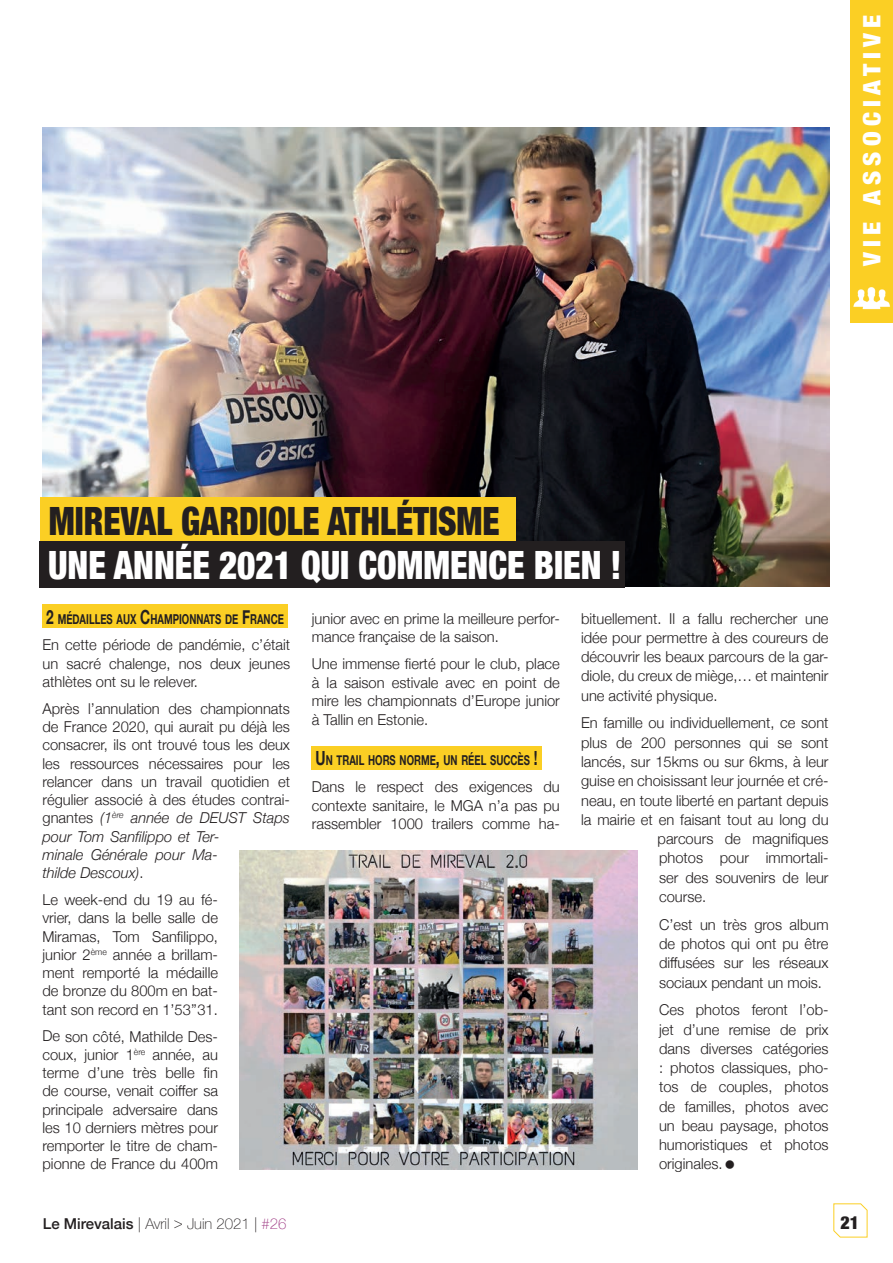
<style>
.page{position:relative;width:893px;height:1263px;background:#fff}
.page>*{position:absolute;margin:0;border:0;box-sizing:border-box;transform-origin:0 0}
.t1{font:900 condensed 39px "Helvetica Neue";color:#fff;scale:.9 1}
.t2{font:900 condensed 39px "Helvetica Neue";color:#231f20;scale:.88 1}
.t3{font:900 condensed 24px "Helvetica Neue";letter-spacing:.2em;color:#fff;scale:1.1 1}
.t4{font:900 condensed 18px "Helvetica Neue";color:#231f20}
.t5{font:300 15px/18.3px "Helvetica Neue";color:#231f20;text-align:justify}
.t6{font:100 15px "Helvetica Neue";color:#231f20}
.t7{font:700 13.65px "Helvetica Neue";color:#231f20;scale:.7 1}
.s1{font-size:19.5px}
.s2{font-style:italic}
.s3{font-weight:500}
.s4{color:#9a307e}
</style>
<div class="page">
<svg style="left:833px;top:1203px;width:35px;height:35px"></svg>
<div style="left:850px;top:0;width:43px;height:323px;background:#fbcf24"></div>
<img style="left:853px;top:287px;width:37px;height:23px">
<div style="left:43px;top:605px;width:245px;height:23px;background:#fbcf24"></div>
<div style="left:312px;top:746px;width:230px;height:23px;background:#fbcf24"></div>
<img style="left:43px;top:128px;width:786px;height:459px">
<div style="left:40px;top:497px;width:476px;height:47px;background:#fbcf24"></div>
<div style="left:39px;top:541px;width:585px;height:46px;background:#231f20"></div>
<img style="left:239px;top:851px;width:399px;height:318px">
<h2 class="t3" style="left:852px;top:266px;width:230px;rotate:-90deg">VIE ASSOCIATIVE</h2>
<h1 class="t2" style="left:49px;top:489px;width:514px">MIREVAL GARDIOLE ATHLÉTISME</h1>
<h1 class="t1" style="left:48px;top:533px;width:639px">UNE ANNÉE 2021 QUI COMMENCE BIEN !</h1>
<p class="t7" style="left:46px;top:608px;width:341px"><span class="s1">2</span> MÉDAILLES AUX <span class="s1">C</span>HAMPIONNATS DE <span class="s1">F</span>RANCE</p>
<p class="t5" style="left:43px;top:635px;width:249px">En cette période de pandémie, c’était un sacré chalenge, nos deux jeunes athlètes ont su le relever.</p>
<p class="t5" style="left:43px;top:698px;width:249px;text-align:left">Après l’annulation des championnats de France 2020, qui aurait pu déjà les consacrer, ils ont trouvé tous les deux les ressources nécessaires pour les relancer dans un travail quotidien et régulier associé à des études contrai&shy;gnantes <span class="s2">(1</span><sup>ère</sup> <span class="s2">année de DEUST Staps pour Tom Sanfilippo et Ter-<br>minale Générale pour Ma-<br>thilde Descoux)</span>.</p>
<p class="t5" style="left:43px;top:889px;width:177px">Le week-end du 19 au fé&shy;vrier, dans la belle salle de Miramas, Tom Sanfilippo, junior 2<sup>ème</sup> année a brillam&shy;ment remporté la médaille de bronze du 800m en bat&shy;tant son record en 1’53’’31.</p>
<p class="t5" style="left:43px;top:1026px;width:177px">De son côté, Mathilde Des&shy;coux, junior 1<sup>ère</sup> année, au terme d’une très belle fin de course, venait coiffer sa principale adversaire dans les 10 derniers mètres pour remporter le titre de cham&shy;pionne de France du 400m</p>
<p class="t5" style="left:312px;top:608px;width:250px">junior avec en prime la meilleure perfor&shy;mance française de la saison.</p>
<p class="t5" style="left:312px;top:653px;width:250px">Une immense fierté pour le club, place à la saison estivale avec en point de mire les championnats d’Europe junior à Tallin en Estonie.</p>
<p class="t7" style="left:316px;top:749px;width:319px"><span class="s1">U</span> N TRAIL HORS NORME<span class="s1">,</span> UN RÉEL SUCCÈS <span class="s1">!</span></p>
<p class="t5" style="left:312px;top:776px;width:250px">Dans le respect des exigences du contexte sanitaire, le MGA n’a pas pu rassembler 1000 trailers comme ha-</p>
<p class="t5" style="left:581px;top:607px;width:249px;line-height:19.2px">bituellement. Il a fallu rechercher une idée pour permettre à des coureurs de découvrir les beaux parcours de la gar&shy;diole, du creux de miège,… et maintenir une activité physique.</p>
<p class="t5" style="left:581px;top:713px;width:249px">En famille ou individuellement, ce sont</p>
<p class="t5" style="left:581px;top:732px;width:249px">plus de 200 personnes qui se sont</p>
<p class="t5" style="left:581px;top:751px;width:249px">lancés, sur 15kms ou sur 6kms, à leur</p>
<p class="t5" style="left:581px;top:771px;width:249px">guise en choisissant leur journée et cré-</p>
<p class="t5" style="left:581px;top:790px;width:249px">neau, en toute liberté en partant depuis</p>
<p class="t5" style="left:581px;top:809px;width:249px">la mairie et en faisant tout au long du</p>
<p class="t5" style="left:658px;top:828px;width:173px">parcours de magnifiques</p>
<p class="t5" style="left:659px;top:848px;width:171px">photos pour immortali-</p>
<p class="t5" style="left:659px;top:867px;width:171px">ser des souvenirs de leur</p>
<p class="t5" style="left:659px;top:886px;width:49px">course.</p>
<p class="t5" style="left:659px;top:913px;width:171px;line-height:19.4px">C’est un très gros album de photos qui ont pu être diffusées sur les réseaux sociaux pendant un mois.</p>
<p class="t5" style="left:659px;top:999px;width:171px;line-height:19.2px">Ces photos feront l’ob&shy;jet d’une remise de prix dans diverses catégories : photos classiques, pho&shy;tos de couples, photos de familles, photos avec un beau paysage, photos humoristiques et photos originales.</p>
<p class="t6" style="left:43px;top:1212px;width:245px"><span class="s3">Le Mirevalais</span> | Avril &gt; Juin 2021 | <span class="s4">#26</span></p>
<p class="t4" style="left:841px;top:1208px;width:20px">21</p>
</div>
